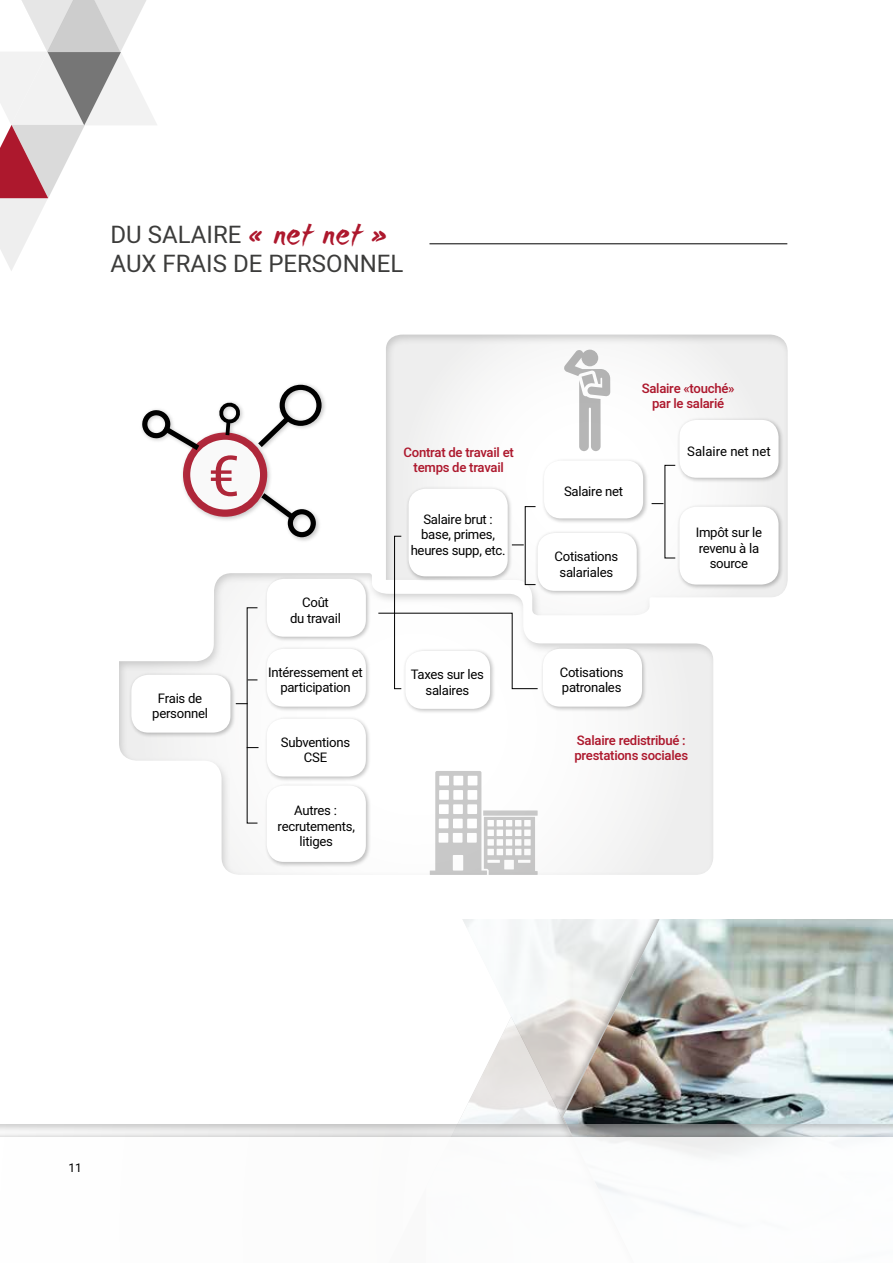
<style>
.page{position:relative;width:893px;height:1263px;background:#fff}
.page>*{position:absolute;margin:0;border:0;box-sizing:border-box;transform-origin:0 0}
.t1{font:56.1px "Heebo";color:#ad182d}
.t2{font:24px/28.8px "Heebo";color:#3c3c3b}
.t3{font:13.05px/15.8px "Heebo";letter-spacing:-.02em;color:#000;text-align:center}
.t4{font:500 13.05px/15.8px "Heebo";letter-spacing:-.02em;color:#ad182d;text-align:center}
.t5{font:13.05px "Heebo";color:#000}
.t6{font:12px "Heebo";color:#000}
.s1{font-family:"WC Mano Negra Bta";font-size:33px;color:#ad182d}
</style>
<div class="page">
<img style="left:461px;top:919px;width:94px;height:198px">
<img style="left:563px;top:919px;width:330px;height:204px">
<div style="left:384px;top:333px;width:404px;height:283px;background:#878787;opacity:.75"></div>
<div style="left:118px;top:572px;width:597px;height:303px;background:#878787;opacity:.75"></div>
<hr style="left:429px;top:243px;width:358px;height:1px;background:#000">
<div style="left:139px;top:382px;width:188px;height:161px;background:#000;opacity:.25"></div>
<div style="left:187px;top:436px;width:77px;height:77px;background:#fff;border-radius:50%"></div>
<div style="left:183px;top:432px;width:84px;height:85px;border:7px solid #ad182d;border-radius:50%"></div>
<svg style="left:253px;top:412px;width:41px;height:40px"></svg>
<div style="left:280px;top:385px;width:42px;height:41px;border:5px solid #000;border-radius:50%"></div>
<svg style="left:256px;top:488px;width:45px;height:38px"></svg>
<div style="left:288px;top:509px;width:28px;height:28px;border:5px solid #000;border-radius:50%"></div>
<svg style="left:141px;top:409px;width:64px;height:46px"></svg>
<svg style="left:217px;top:400px;width:22px;height:39px"></svg>
<div style="left:264px;top:576px;width:108px;height:66px;background:#000;opacity:.25"></div>
<div style="left:267px;top:579px;width:99px;height:58px;background:#fff;border-radius:17px"></div>
<div style="left:264px;top:646px;width:108px;height:66px;background:#000;opacity:.25"></div>
<div style="left:267px;top:649px;width:99px;height:58px;background:#fff;border-radius:17px"></div>
<div style="left:264px;top:716px;width:108px;height:66px;background:#000;opacity:.25"></div>
<div style="left:267px;top:719px;width:99px;height:57px;background:#fff;border-radius:17px"></div>
<div style="left:264px;top:783px;width:108px;height:84px;background:#000;opacity:.25"></div>
<div style="left:267px;top:785px;width:99px;height:77px;background:#fff;border-radius:17px"></div>
<div style="left:403px;top:648px;width:93px;height:66px;background:#000;opacity:.25"></div>
<div style="left:405px;top:651px;width:85px;height:58px;background:#fff;border-radius:17px"></div>
<div style="left:535px;top:530px;width:107px;height:66px;background:#000;opacity:.25"></div>
<div style="left:538px;top:533px;width:99px;height:58px;background:#fff;border-radius:17px"></div>
<div style="left:540px;top:646px;width:108px;height:66px;background:#000;opacity:.25"></div>
<div style="left:543px;top:649px;width:99px;height:58px;background:#fff;border-radius:17px"></div>
<div style="left:129px;top:672px;width:107px;height:66px;background:#000;opacity:.25"></div>
<div style="left:131px;top:675px;width:99px;height:58px;background:#fff;border-radius:17px"></div>
<svg style="left:236px;top:703px;width:12px;height:1px"></svg>
<div style="left:406px;top:486px;width:107px;height:96px;background:#000;opacity:.25"></div>
<div style="left:409px;top:489px;width:99px;height:87px;background:#fff;border-radius:17px"></div>
<div style="left:541px;top:458px;width:108px;height:66px;background:#000;opacity:.25"></div>
<div style="left:544px;top:460px;width:99px;height:58px;background:#fff;border-radius:17px"></div>
<div style="left:677px;top:417px;width:107px;height:66px;background:#000;opacity:.25"></div>
<div style="left:679px;top:420px;width:99px;height:58px;background:#fff;border-radius:17px"></div>
<div style="left:677px;top:504px;width:107px;height:86px;background:#000;opacity:.25"></div>
<div style="left:679px;top:507px;width:99px;height:78px;background:#fff;border-radius:17px"></div>
<svg style="left:378px;top:506px;width:160px;height:183px"></svg>
<svg style="left:652px;top:465px;width:24px;height:94px"></svg>
<svg style="left:564px;top:349px;width:46px;height:102px"></svg>
<svg style="left:430px;top:771px;width:108px;height:104px"></svg>
<div style="left:0;top:1123px;width:893px;height:140px;background:#878787;opacity:.75"></div>
<div style="left:0;top:1131px;width:893px;height:132px;background:#000;opacity:.18"></div>
<div style="left:0;top:1137px;width:893px;height:126px;background:#fff"></div>
<svg style="left:0;top:0;width:157px;height:271px"></svg>
<h2 class="t2" style="left:111px;top:220px;width:294px">DU SALAIRE <span class="s1">« net net »<br></span>AUX FRAIS DE PERSONNEL</h2>
<h1 class="t1" style="left:208px;top:437px;width:33px">€</h1>
<p class="t3" style="left:152px;top:690px;width:57px">Frais de personnel</p>
<p class="t3" style="left:290px;top:594px;width:52px">Coût<br>du travail</p>
<p class="t3" style="left:268px;top:664px;width:96px">Intéressement et participation</p>
<p class="t3" style="left:281px;top:734px;width:71px">Subventions<br>CSE</p>
<p class="t3" style="left:278px;top:802px;width:79px">Autres : recrutements, litiges</p>
<p class="t4" style="left:404px;top:444px;width:112px">Contrat de travail et temps de travail</p>
<p class="t3" style="left:411px;top:511px;width:96px">Salaire brut : base, primes, heures supp, etc.</p>
<p class="t3" style="left:411px;top:666px;width:74px">Taxes sur les salaires</p>
<p class="t4" style="left:642px;top:380px;width:94px">Salaire «touché» par le salarié</p>
<p class="t3" style="left:564px;top:484px;width:61px">Salaire net</p>
<p class="t3" style="left:554px;top:548px;width:65px">Cotisations salariales</p>
<p class="t3" style="left:560px;top:664px;width:65px;text-align:left">Cotisations patronales</p>
<p class="t5" style="left:687px;top:442px;width:85px">Salaire net net</p>
<p class="t3" style="left:696px;top:524px;width:68px">Impôt sur le revenu à la source</p>
<p class="t4" style="left:574px;top:732px;width:115px;text-align:left">Salaire redistribué : prestations sociales</p>
<p class="t6" style="left:69px;top:1159px;width:15px">11</p>
</div>
